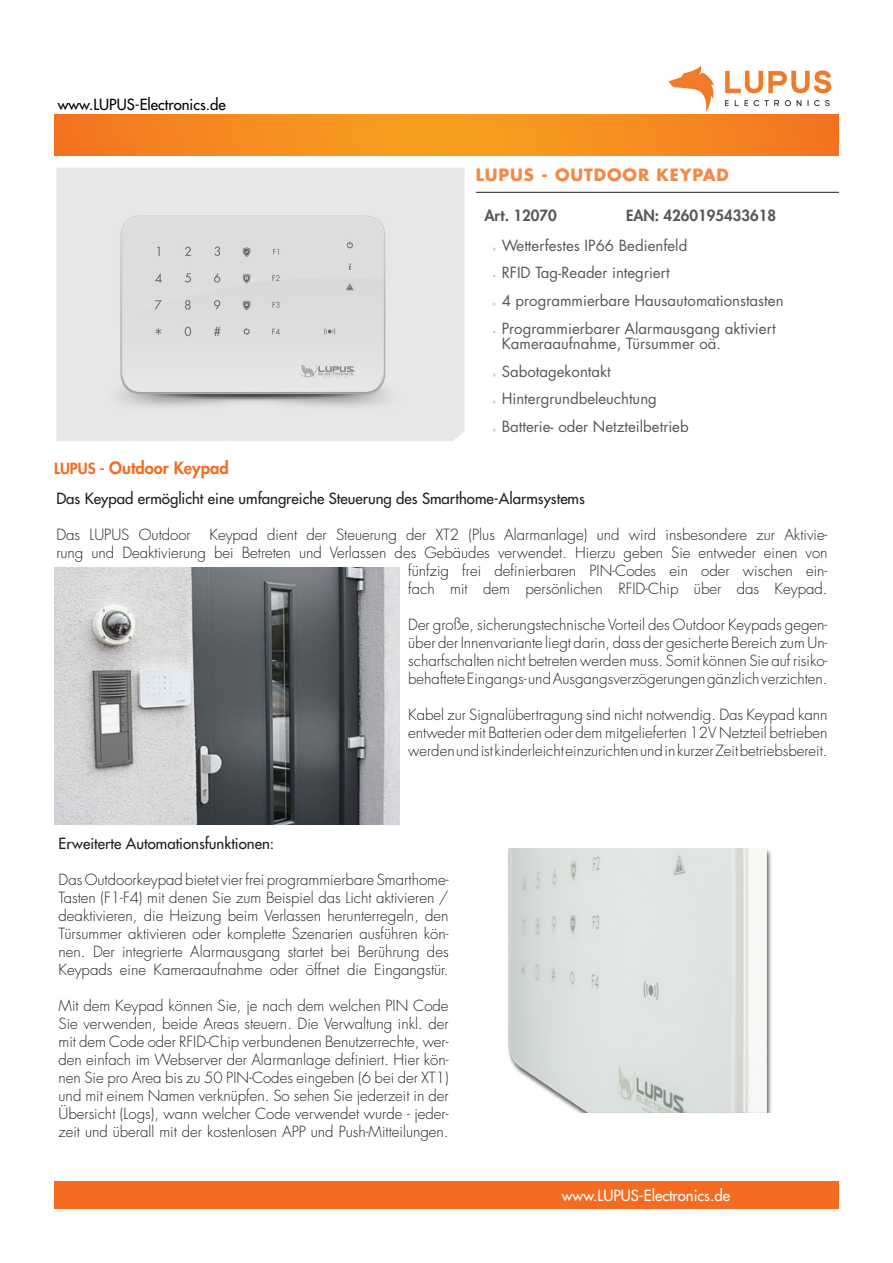
<style>
.page{position:relative;width:893px;height:1263px;background:#fff}
.page>*{position:absolute;margin:0;border:0;box-sizing:border-box;transform-origin:0 0}
._01-Produkt_Überschr{font:700 16.5px "Futura Std";letter-spacing:.05em;color:#f58846}
.Tabelle_-_Inhalt{font:800 16.5px "Futura Std";color:#f36c21}
.t1{font:300 15px/18px "Futura Std";color:#231f20;text-align:justify}
.t2{font:15px/15px "Futura Std";color:#57585a}
.t3{font:500 15px "Futura Std";color:#231f20}
._01-Produkt_-_Beschr{font:800 15px "Futura Std";color:#57585a}
.Fußnote{font:500 15px "Futura Std";color:#fff}
.Fußnote-2{font:500 15px "Futura Std";color:#000}
.s1{font-size:15px}
.s2{font-family:"Myriad Pro";font-size:7.5px;color:#f58846}
</style>
<div class="page">
<img style="left:653px;top:65px;width:186px;height:50px">
<svg style="left:54px;top:115px;width:785px;height:41px;background:#f58b20"></svg>
<div style="left:54px;top:1181px;width:785px;height:28px;background:#f36c21"></div>
<img style="left:56px;top:168px;width:409px;height:273px">
<hr style="left:476px;top:192px;width:363px;height:1px;background:#231f20">
<img style="left:54px;top:567px;width:346px;height:258px">
<img style="left:508px;top:848px;width:264px;height:265px">
<p class="Fußnote-2" style="left:58px;top:95px;width:170px">www.LUPUS-Electronics.de</p>
<p class="Tabelle_-_Inhalt" style="left:54px;top:457px;width:176px"><span class="s1">LUPUS -</span> Outdoor Keypad</p>
<p class="_01-Produkt_Überschr" style="left:476px;top:164px;width:255px">LUPUS - OUTDOOR KEYPAD</p>
<p class="_01-Produkt_-_Beschr" style="left:484px;top:205px;width:74px">Art. 12070</p>
<p class="_01-Produkt_-_Beschr" style="left:626px;top:205px;width:152px">EAN: 4260195433618</p>
<p class="t2" style="left:493px;top:238px;width:196px"><span class="s2">»</span> Wetterfestes IP66 Bedienfeld</p>
<p class="t2" style="left:493px;top:265px;width:178px"><span class="s2">»</span> RFID Tag-Reader integriert</p>
<p class="t2" style="left:493px;top:293px;width:292px"><span class="s2">»</span> 4 programmierbare Hausautomationstasten</p>
<p class="t2" style="left:502px;top:321px;width:275px;text-indent:-9px"><span class="s2">»</span> Programmierbarer Alarmausgang aktiviert<br>Kameraaufnahme, Türsummer oä.</p>
<p class="t2" style="left:493px;top:364px;width:120px"><span class="s2">»</span> Sabotagekontakt</p>
<p class="t2" style="left:493px;top:391px;width:166px"><span class="s2">»</span> Hintergrundbeleuchtung</p>
<p class="t2" style="left:493px;top:419px;width:197px"><span class="s2">»</span> Batterie- oder Netzteilbetrieb</p>
<p class="t3" style="left:56px;top:489px;width:530px">Das Keypad ermöglicht eine umfangreiche Steuerung des Smarthome-Alarmsystems</p>
<p class="t1" style="left:56px;top:526px;width:773px;text-align:right">Das LUPUS Outdoor Keypad dient der Steuerung der XT2 (Plus Alarmanlage) und wird insbesondere zur Aktivie&shy;rung und Deaktivierung bei Betreten und Verlassen des Gebäudes verwendet. Hierzu geben Sie entweder einen von fünfzig frei definierbaren PIN-Codes ein oder wischen ein-<br>fach mit dem persönlichen RFID-Chip über das Keypad.</p>
<p class="t1" style="left:408px;top:616px;width:421px">Der große, sicherungstechnische Vorteil des Outdoor Keypads gegen&shy;über der Innenvariante liegt darin, dass der gesicherte Bereich zum Un&shy;scharfschalten nicht betreten werden muss. Somit können Sie auf risiko&shy;behaftete Eingangs- und Ausgangsverzögerungen gänzlich verzichten.</p>
<p class="t1" style="left:408px;top:706px;width:421px">Kabel zur Signalübertragung sind nicht notwendig. Das Keypad kann entweder mit Batterien oder dem mitgelieferten 12V Netzteil betrieben werden und ist kinderleicht einzurichten und in kurzer Zeit betriebsbereit.</p>
<p class="t3" style="left:59px;top:834px;width:217px">Erweiterte Automationsfunktionen:</p>
<p class="t1" style="left:59px;top:871px;width:392px">Das Outdoorkeypad bietet vier frei programmierbare Smarthome-Tasten (F1-F4) mit denen Sie zum Beispiel das Licht aktivieren / deaktivieren, die Heizung beim Verlassen herunterregeln, den Türsummer aktivieren oder komplette Szenarien ausführen kön&shy;nen. Der integrierte Alarmausgang startet bei Berührung des Keypads eine Kameraaufnahme oder öffnet die Eingangstür.</p>
<p class="t1" style="left:59px;top:997px;width:392px">Mit dem Keypad können Sie, je nach dem welchen PIN Code Sie verwenden, beide Areas steuern. Die Verwaltung inkl. der mit dem Code oder RFID-Chip verbundenen Benutzerrechte, wer&shy;den einfach im Webserver der Alarmanlage definiert. Hier kön&shy;nen Sie pro Area bis zu 50 PIN-Codes eingeben (6 bei der XT1) und mit einem Namen verknüpfen. So sehen Sie jederzeit in der Übersicht (Logs), wann welcher Code verwendet wurde - jeder&shy;zeit und überall mit der kostenlosen APP und Push-Mitteilungen.</p>
<p class="Fußnote" style="left:562px;top:1186px;width:170px">www.LUPUS-Electronics.de</p>
</div>
